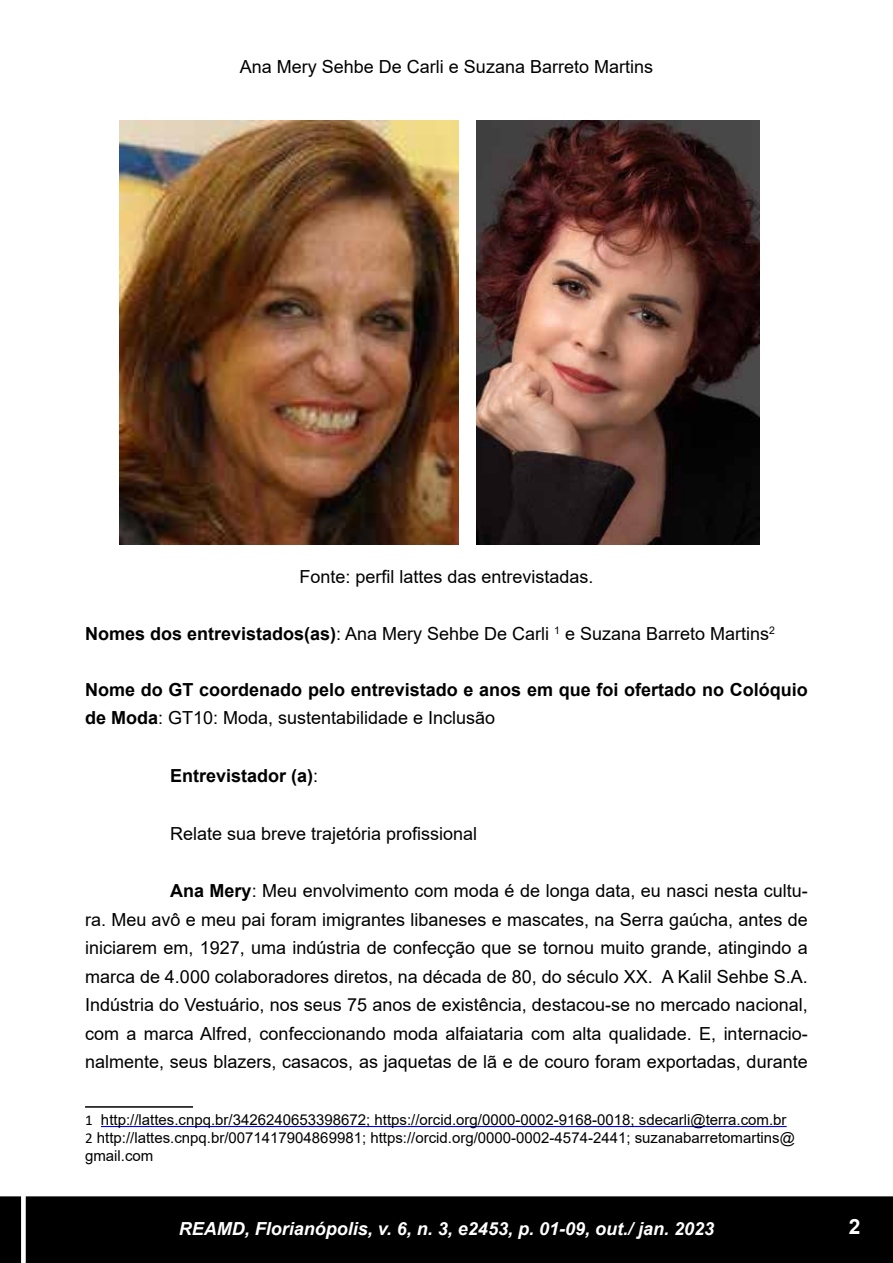
<style>
.page{position:relative;width:893px;height:1263px;background:#fff}
.page>*{position:absolute;margin:0;border:0;box-sizing:border-box;transform-origin:0 0}
.t1{font:700 21px "Arial";color:#fff}
.t2{font:18px/28.5px "Arial";color:#000;text-align:justify}
.t3{font:700 18px/28.5px "Arial";color:#000}
.t4{font:italic 700 18px "Arial";color:#fff}
.t5{font:15px/18px "Arial";color:#000}
.s1{font-weight:700}
.s2{font-weight:400}
.s3{font-family:"Calibri"}
</style>
<div class="page">
<div style="left:1px;top:1197px;width:891px;height:65px;background:#000"></div>
<div style="left:0;top:1196px;width:893px;height:67px;border:2px solid #000"></div>
<div style="left:21px;top:111px;width:5px;height:1152px;background:#fff"></div>
<hr style="left:85px;top:1106px;width:108px;height:2px;background:#000">
<hr style="left:101px;top:1126px;width:686px;height:1px;background:#00f">
<img style="left:119px;top:120px;width:339px;height:424px">
<img style="left:476px;top:120px;width:283px;height:424px">
<p class="t2" style="left:240px;top:52px;width:415px">Ana Mery Sehbe De Carli e Suzana Barreto Martins</p>
<p class="t2" style="left:299px;top:562px;width:296px">Fonte: perfil lattes das entrevistadas.</p>
<p class="t2" style="left:85px;top:619px;width:691px"><span class="s1">Nomes dos entrevistados(as)</span>: Ana Mery Sehbe De Carli <sup>1</sup> e Suzana Barreto Martins<sup>2</sup></p>
<p class="t3" style="left:85px;top:675px;width:724px">Nome do GT coordenado pelo entrevistado e anos em que foi ofertado no Colóquio de Moda<span class="s2">: GT10: Moda, sustentabilidade e Inclusão</span></p>
<p class="t3" style="left:170px;top:761px;width:150px">Entrevistador (a)<span class="s2">:</span></p>
<p class="t2" style="left:170px;top:819px;width:309px">Relate sua breve trajetória profissional</p>
<p class="t2" style="left:85px;top:877px;width:724px;text-indent:85px"><span class="s1">Ana Mery</span>: Meu envolvimento com moda é de longa data, eu nasci nesta cultu&shy;ra. Meu avô e meu pai foram imigrantes libaneses e mascates, na Serra gaúcha, antes de iniciarem em, 1927, uma indústria de confecção que se tornou muito grande, atingindo a marca de 4.000 colaboradores diretos, na década de 80, do século XX. A Kalil Sehbe S.A.<br>Indústria do Vestuário, nos seus 75 anos de existência, destacou-se no mercado nacional, com a marca Alfred, confeccionando moda alfaiataria com alta qualidade. E, internacio&shy;nalmente, seus blazers, casacos, as jaquetas de lã e de couro foram exportadas, durante</p>
<p class="t5" style="left:85px;top:1110px;width:711px"><span class="s3">1</span> http://lattes.cnpq.br/3426240653398672; https://orcid.org/0000-0002-9168-0018; sdecarli@terra.com.br<br><span class="s3">2</span> http://lattes.cnpq.br/0071417904869981; https://orcid.org/0000-0002-4574-2441; suzanabarretomartins@ gmail.com</p>
<p class="t4" style="left:179px;top:1217px;width:537px">REAMD, Florianópolis, v. 6, n. 3, e2453, p. 01-09, out./ jan. 2023</p>
<p class="t1" style="left:849px;top:1211px;width:13px">2</p>
</div>
